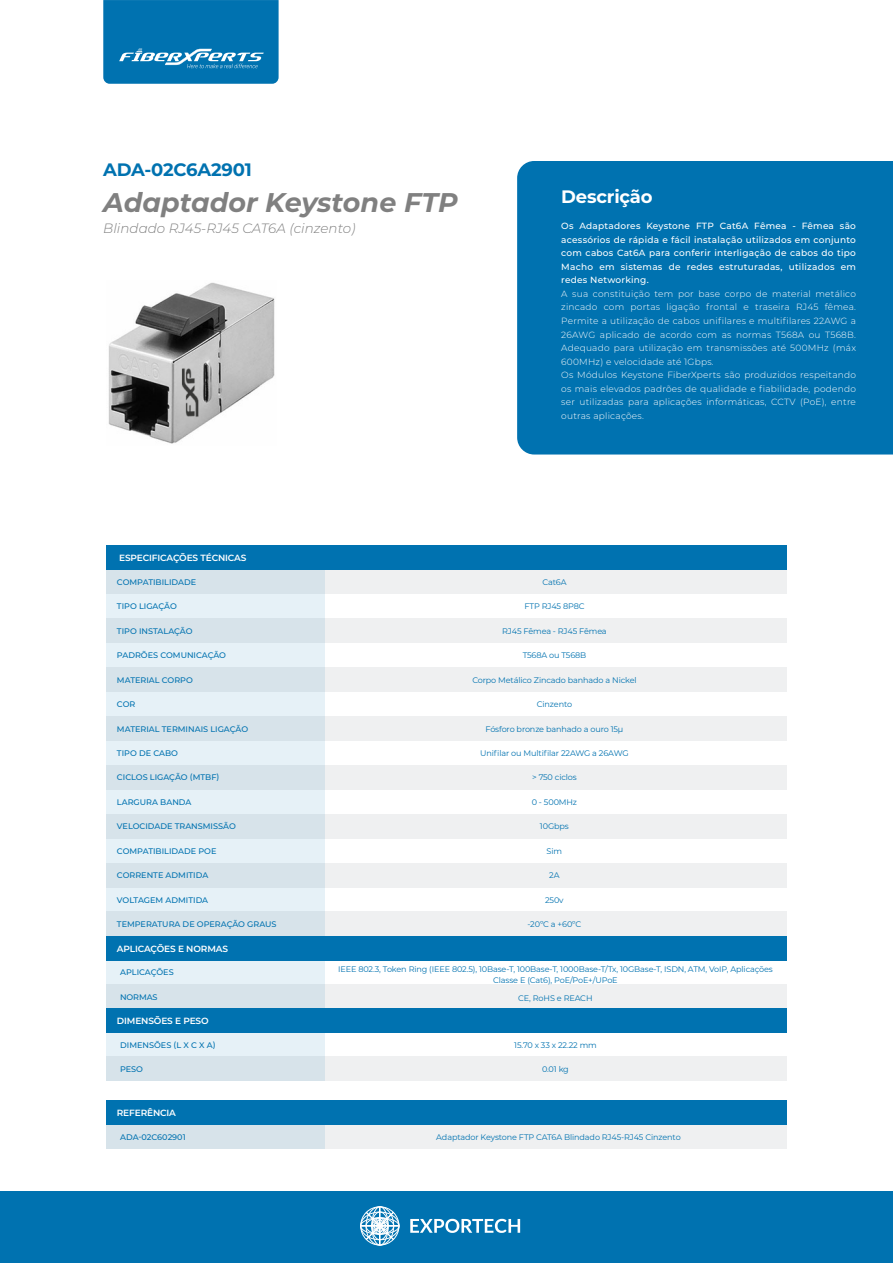
<style>
.page{position:relative;width:893px;height:1263px;background:#fff}
.page>*{position:absolute;margin:0;border:0;box-sizing:border-box;transform-origin:0 0}
.t1{font:italic 700 27px "Montserrat";color:#808080}
.t2{font:700 18px "Montserrat";letter-spacing:-.01em;color:#0072b0}
.t3{font:700 18px "Montserrat";letter-spacing:-.01em;color:#fff}
.t4{font:italic 300 13.5px "Montserrat";color:#808080}
.t5{font:300 9px/13.5px "Montserrat";letter-spacing:.025em;color:#fff}
.t6{font:500 9px/13.5px "Montserrat";letter-spacing:.025em;color:#fff;text-align:justify}
.t7{font:600 9px "Montserrat";letter-spacing:-.015em;color:#fff}
.t8{font:8.1px/10.5px "Montserrat";letter-spacing:-.015em;color:#0072b0;text-align:center}
.t9{font:500 8.1px "Montserrat";color:#0072b0}
</style>
<div class="page">
<div style="left:517px;top:161px;width:376px;height:293px;background:#0072b0"></div>
<div style="left:0;top:1191px;width:893px;height:72px;background:#0072b0"></div>
<hr style="left:379px;top:1207px;width:1px;height:38px;background:#fff">
<hr style="left:361px;top:1225px;width:38px;height:1px;background:#fff">
<div style="left:360px;top:1206px;width:39px;height:39px;border:1px solid #fff;border-radius:50%"></div>
<div style="left:360px;top:1212px;width:39px;height:28px;border:1px solid #fff;border-radius:50%"></div>
<div style="left:360px;top:1218px;width:39px;height:16px;border:1px solid #fff;border-radius:50%"></div>
<div style="left:366px;top:1206px;width:28px;height:39px;border:1px solid #fff;border-radius:50%"></div>
<div style="left:372px;top:1206px;width:16px;height:39px;border:1px solid #fff;border-radius:50%"></div>
<svg style="left:366px;top:1211px;width:28px;height:29px"></svg>
<svg style="left:410px;top:1219px;width:110px;height:14px"></svg>
<svg style="left:103px;top:0;width:176px;height:84px;background:#0f7ab4"></svg>
<img style="left:108px;top:282px;width:167px;height:162px">
<div style="left:106px;top:1125px;width:681px;height:24px;background:#eff0f1"></div>
<div style="left:106px;top:1125px;width:218px;height:24px;background:#d7e3ea"></div>
<div style="left:106px;top:1101px;width:681px;height:24px;background:#0072b0"></div>
<div style="left:106px;top:667px;width:681px;height:24px;background:#eff0f1"></div>
<div style="left:106px;top:765px;width:681px;height:25px;background:#eff0f1"></div>
<div style="left:106px;top:815px;width:681px;height:24px;background:#eff0f1"></div>
<div style="left:106px;top:863px;width:681px;height:25px;background:#eff0f1"></div>
<div style="left:106px;top:912px;width:681px;height:24px;background:#eff0f1"></div>
<div style="left:106px;top:716px;width:681px;height:25px;background:#eff0f1"></div>
<div style="left:106px;top:618px;width:681px;height:25px;background:#eff0f1"></div>
<div style="left:106px;top:570px;width:681px;height:24px;background:#eff0f1"></div>
<div style="left:106px;top:570px;width:218px;height:366px;background:linear-gradient(to right,#dee9f0,#dee9f0)"></div>
<div style="left:106px;top:546px;width:681px;height:24px;background:#0072b0"></div>
<div style="left:107px;top:984px;width:680px;height:25px;background:#eff0f1"></div>
<div style="left:106px;top:960px;width:218px;height:49px;background:linear-gradient(to right,#deeaf0,#deeaf0)"></div>
<div style="left:106px;top:936px;width:681px;height:24px;background:#0072b0"></div>
<div style="left:107px;top:1057px;width:680px;height:24px;background:#eff0f1"></div>
<div style="left:106px;top:1032px;width:218px;height:49px;background:linear-gradient(to right,#deeaf0,#deeaf0)"></div>
<div style="left:106px;top:1008px;width:681px;height:25px;background:#0072b0"></div>
<h2 class="t2" style="left:103px;top:157px;width:150px">ADA-02C6A2901</h2>
<h1 class="t1" style="left:103px;top:183px;width:356px">Adaptador Keystone FTP</h1>
<h3 class="t4" style="left:103px;top:219px;width:254px">Blindado RJ45-RJ45 CAT6A (cinzento)</h3>
<h2 class="t3" style="left:561px;top:183px;width:93px">Descrição</h2>
<p class="t6" style="left:561px;top:219px;width:296px">Os Adaptadores Keystone FTP Cat6A Fêmea - Fêmea são acessórios de rápida e fácil instalação utilizados em conjunto com cabos Cat6A para conferir interligação de cabos do tipo Macho em sistemas de redes estruturadas, utilizados em redes Networking.</p>
<p class="t5" style="left:561px;top:287px;width:296px">A sua constituição tem por base corpo de material metálico zincado com portas ligação frontal e traseira RJ45 fêmea.<br>Permite a utilização de cabos unifilares e multifilares 22AWG a 26AWG aplicado de acordo com as normas T568A ou T568B.<br>Adequado para utilização em transmissões até 500MHz (máx 600MHz) e velocidade até 1Gbps.<br>Os Módulos Keystone FiberXperts são produzidos respeitando os mais elevados padrões de qualidade e fiabilidade, podendo ser utilizadas para aplicações informáticas, CCTV (PoE), entre outras aplicações.</p>
<p class="t7" style="left:119px;top:552px;width:129px">ESPECIFICAÇÕES TÉCNICAS</p>
<p class="t9" style="left:117px;top:576px;width:81px">COMPATIBILIDADE</p>
<p class="t9" style="left:117px;top:601px;width:61px">TIPO LIGAÇÃO</p>
<p class="t9" style="left:117px;top:625px;width:77px">TIPO INSTALAÇÃO</p>
<p class="t9" style="left:117px;top:650px;width:111px">PADRÕES COMUNICAÇÃO</p>
<p class="t9" style="left:117px;top:674px;width:77px">MATERIAL CORPO</p>
<p class="t9" style="left:117px;top:698px;width:20px">COR</p>
<p class="t9" style="left:117px;top:723px;width:133px">MATERIAL TERMINAIS LIGAÇÃO</p>
<p class="t9" style="left:117px;top:747px;width:62px">TIPO DE CABO</p>
<p class="t9" style="left:117px;top:772px;width:104px">CICLOS LIGAÇÃO (MTBF)</p>
<p class="t9" style="left:117px;top:796px;width:76px">LARGURA BANDA</p>
<p class="t9" style="left:117px;top:821px;width:120px">VELOCIDADE TRANSMISSÃO</p>
<p class="t9" style="left:117px;top:845px;width:101px">COMPATIBILIDADE POE</p>
<p class="t9" style="left:117px;top:870px;width:93px">CORRENTE ADMITIDA</p>
<p class="t9" style="left:117px;top:894px;width:93px">VOLTAGEM ADMITIDA</p>
<p class="t9" style="left:117px;top:919px;width:161px">TEMPERATURA DE OPERAÇÃO GRAUS</p>
<p class="t8" style="left:543px;top:576px;width:25px">Cat6A</p>
<p class="t8" style="left:524px;top:601px;width:62px">FTP RJ45 8P8C</p>
<p class="t8" style="left:502px;top:625px;width:106px">RJ45 Fêmea - RJ45 Fêmea</p>
<p class="t8" style="left:523px;top:650px;width:65px">T568A ou T568B</p>
<p class="t8" style="left:472px;top:674px;width:166px">Corpo Metálico Zincado banhado a Nickel</p>
<p class="t8" style="left:537px;top:699px;width:37px">Cinzento</p>
<p class="t8" style="left:485px;top:723px;width:139px">Fósforo bronze banhado a ouro 15µ</p>
<p class="t8" style="left:480px;top:748px;width:150px">Unifilar ou Multifilar 22AWG a 26AWG</p>
<p class="t8" style="left:532px;top:772px;width:46px">&gt; 750 ciclos</p>
<p class="t8" style="left:532px;top:796px;width:47px">0 - 500MHz</p>
<p class="t8" style="left:540px;top:821px;width:30px">10Gbps</p>
<p class="t8" style="left:547px;top:845px;width:17px">Sim</p>
<p class="t8" style="left:549px;top:870px;width:12px">2A</p>
<p class="t8" style="left:545px;top:894px;width:20px">250v</p>
<p class="t8" style="left:527px;top:919px;width:55px">-20ºC a +60ºC</p>
<p class="t7" style="left:117px;top:942px;width:113px">APLICAÇÕES E NORMAS</p>
<p class="t9" style="left:120px;top:967px;width:55px">APLICAÇÕES</p>
<p class="t9" style="left:120px;top:991px;width:39px">NORMAS</p>
<p class="t7" style="left:117px;top:1014px;width:93px">DIMENSÕES E PESO</p>
<p class="t9" style="left:120px;top:1039px;width:97px">DIMENSÕES (L X C X A)</p>
<p class="t9" style="left:120px;top:1063px;width:24px">PESO</p>
<p class="t7" style="left:117px;top:1107px;width:61px">REFERÊNCIA</p>
<p class="t9" style="left:120px;top:1131px;width:67px">ADA-02C602901</p>
<p class="t8" style="left:338px;top:964px;width:436px">IEEE 802.3, Token Ring (IEEE 802.5), 10Base-T, 100Base-T, 1000Base-T/Tx, 10GBase-T, ISDN, ATM, VoIP, Aplicações<br>Classe E (Cat6), PoE/PoE+/UPoE</p>
<p class="t8" style="left:518px;top:992px;width:76px">CE, RoHS e REACH</p>
<p class="t8" style="left:514px;top:1039px;width:84px">15.70 x 33 x 22.22 mm</p>
<p class="t8" style="left:542px;top:1063px;width:28px">0.01 kg</p>
<p class="t8" style="left:436px;top:1131px;width:246px">Adaptador Keystone FTP CAT6A Blindado RJ45-RJ45 Cinzento</p>
</div>
